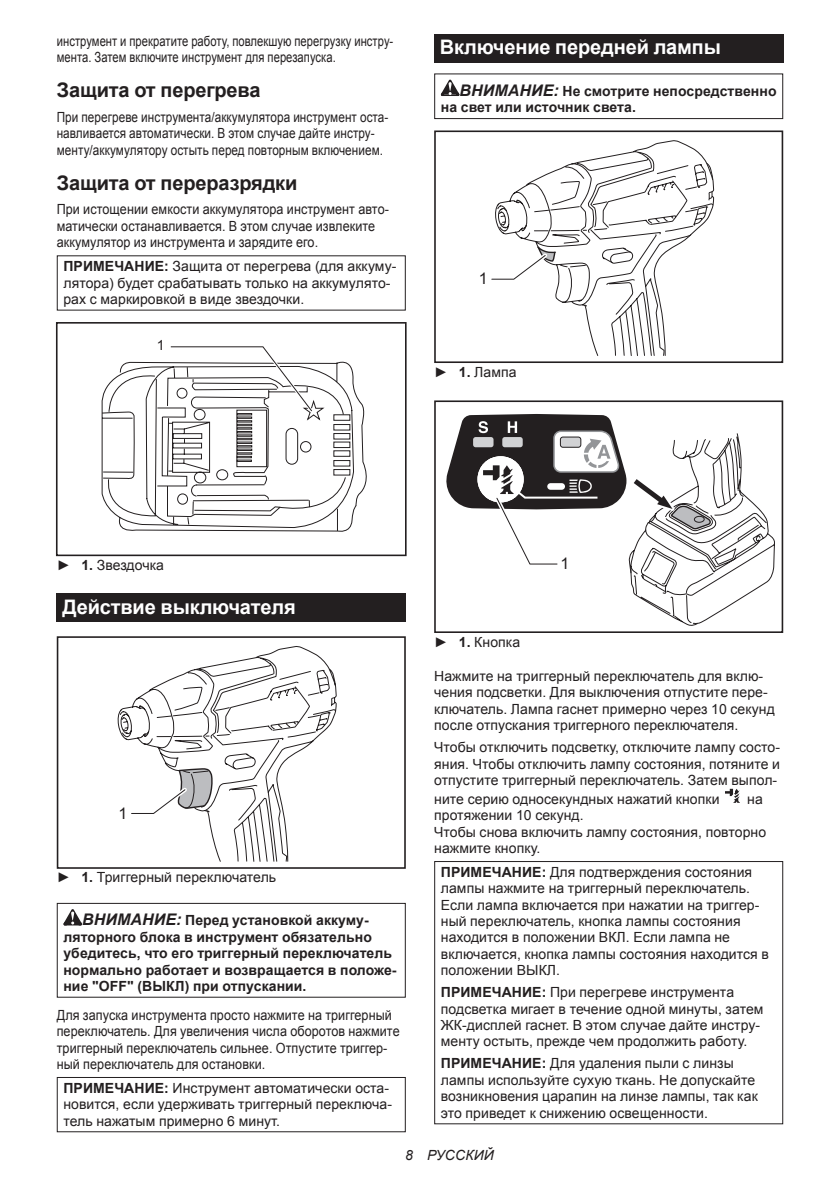
<style>
.page{position:relative;width:840px;height:1191px;background:#fff}
.page>*{position:absolute;margin:0;border:0;box-sizing:border-box;transform-origin:0 0}
.t1{font:700 20px "Arial";letter-spacing:-.01em;color:#fff}
.t2{font:700 20px "Arial";letter-spacing:-.01em;color:#231f20}
.t3{font:16px "Arial";color:#231f20}
.t4{font:14px/16.4px "Arial";letter-spacing:.005em;color:#231f20}
.t5{font:14px/16.4px "Arial";letter-spacing:.005em;color:#231f20;scale:.9 1}
.t6{font:700 14px/16.4px "Arial";letter-spacing:.005em;color:#231f20}
.t7{font:14px/16.4px "Arial";letter-spacing:.005em;color:#231f20;scale:.84 1}
.t8{font:14px/16.4px "Arial";letter-spacing:.005em;color:#231f20;scale:.8 1}
.t9{font:italic 14px "Arial";letter-spacing:.005em;color:#231f20}
.s1{font-weight:700}
.s2{font-style:italic;font-size:16px}
</style>
<div class="page">
<svg style="left:101px;top:361px;width:266px;height:171px"></svg>
<div style="left:333px;top:414px;width:17px;height:7px;border:1px solid #231f20"></div>
<div style="left:333px;top:424px;width:17px;height:6px;border:1px solid #231f20"></div>
<div style="left:333px;top:433px;width:17px;height:6px;border:1px solid #231f20"></div>
<div style="left:333px;top:441px;width:17px;height:7px;border:1px solid #231f20"></div>
<div style="left:333px;top:450px;width:17px;height:7px;border:1px solid #231f20"></div>
<div style="left:333px;top:460px;width:17px;height:6px;border:1px solid #231f20"></div>
<div style="left:333px;top:469px;width:17px;height:6px;border:1px solid #231f20"></div>
<svg style="left:168px;top:346px;width:157px;height:116px"></svg>
<div style="left:56px;top:322px;width:350px;height:234px;border:2px solid #231f20"></div>
<div style="left:57px;top:593px;width:348px;height:29px;background:#231f20"></div>
<svg style="left:117px;top:646px;width:219px;height:216px"></svg>
<div style="left:57px;top:840px;width:73px;height:28px;background:#fff"></div>
<div style="left:57px;top:636px;width:348px;height:232px;border:2px solid #231f20"></div>
<svg style="left:127px;top:767px;width:87px;height:50px"></svg>
<svg style="left:63px;top:909px;width:19px;height:16px"></svg>
<div style="left:57px;top:903px;width:348px;height:94px;border:1px solid #231f20"></div>
<div style="left:57px;top:1077px;width:348px;height:55px;border:1px solid #231f20"></div>
<div style="left:434px;top:34px;width:348px;height:29px;background:#231f20"></div>
<svg style="left:440px;top:80px;width:19px;height:16px"></svg>
<div style="left:434px;top:73px;width:348px;height:46px;border:1px solid #231f20"></div>
<div style="left:434px;top:130px;width:348px;height:233px;border:2px solid #231f20"></div>
<svg style="left:491px;top:140px;width:222px;height:216px"></svg>
<div style="left:434px;top:400px;width:348px;height:233px;border:2px solid #231f20"></div>
<svg style="left:445px;top:414px;width:329px;height:218px"></svg>
<svg style="left:725px;top:788px;width:15px;height:15px"></svg>
<div style="left:434px;top:861px;width:348px;height:263px;border:1px solid #231f20"></div>
<p class="t8" style="left:57px;top:33px;width:422px">инструмент и прекратите работу, повлекшую перегрузку инстру&shy;мента. Затем включите инструмент для перезапуска.</p>
<h1 class="t2" style="left:57px;top:77px;width:205px">Защита от перегрева</h1>
<p class="t7" style="left:57px;top:109px;width:396px">При перегреве инструмента/аккумулятора инструмент оста&shy;навливается автоматически. В этом случае дайте инстру&shy;менту/аккумулятору остыть перед повторным включением.</p>
<h1 class="t2" style="left:57px;top:169px;width:242px">Защита от переразрядки</h1>
<p class="t5" style="left:57px;top:201px;width:370px">При истощении емкости аккумулятора инструмент авто&shy;матически останавливается. В этом случае извлеките аккумулятор из инструмента и зарядите его.</p>
<p class="t4" style="left:63px;top:258px;width:334px"><span class="s1">ПРИМЕЧАНИЕ:</span> Защита от перегрева (для аккуму&shy;лятора) будет срабатывать только на аккумулято&shy;рах с маркировкой в виде звездочки.</p>
<p class="t4" style="left:157px;top:337px;width:9px">1</p>
<h1 class="t1" style="left:439px;top:34px;width:282px">Включение передней лампы</h1>
<p class="t6" style="left:440px;top:83px;width:337px;text-indent:19px"><span class="s2">ВНИМАНИЕ:</span> Не смотрите непосредственно на свет или источник света.</p>
<p class="t3" style="left:478px;top:268px;width:10px">1</p>
<p class="t4" style="left:434px;top:363px;width:84px">► <span class="s1">1.</span> Лампа</p>
<p class="t4" style="left:57px;top:556px;width:109px">► <span class="s1">1.</span> Звездочка</p>
<h1 class="t1" style="left:62px;top:593px;width:235px">Действие выключателя</h1>
<p class="t3" style="left:118px;top:802px;width:10px">1</p>
<p class="t4" style="left:57px;top:869px;width:221px">► <span class="s1">1.</span> Триггерный переключатель</p>
<p class="t6" style="left:63px;top:912px;width:334px;text-indent:19px"><span class="s2">ВНИМАНИЕ:</span> Перед установкой аккуму&shy;ляторного блока в инструмент обязательно убедитесь, что его триггерный переключатель нормально работает и возвращается в положе&shy;ние "OFF" (ВЫКЛ) при отпускании.</p>
<p class="t5" style="left:57px;top:1006px;width:382px">Для запуска инструмента просто нажмите на триггерный переключатель. Для увеличения числа оборотов нажмите триггерный переключатель сильнее. Отпустите триггер&shy;ный переключатель для остановки.</p>
<p class="t4" style="left:63px;top:1079px;width:330px"><span class="s1">ПРИМЕЧАНИЕ:</span> Инструмент автоматически оста&shy;новится, если удерживать триггерный переключа&shy;тель нажатым примерно 6 минут.</p>
<p class="t3" style="left:560px;top:552px;width:10px">1</p>
<p class="t4" style="left:434px;top:633px;width:87px">► <span class="s1">1.</span> Кнопка</p>
<p class="t4" style="left:434px;top:668px;width:342px">Нажмите на триггерный переключатель для вклю&shy;чения подсветки. Для выключения отпустите пере&shy;ключатель. Лампа гаснет примерно через 10 секунд после отпускания триггерного переключателя.</p>
<p class="t4" style="left:434px;top:739px;width:347px;text-align:justify">Чтобы отключить подсветку, отключите лампу состо&shy;яния. Чтобы отключить лампу состояния, потяните и отпустите триггерный переключатель. Затем выпол-</p>
<p class="t4" style="left:434px;top:791px;width:287px">ните серию односекундных нажатий кнопки</p>
<p class="t4" style="left:746px;top:791px;width:17px">на</p>
<p class="t4" style="left:434px;top:807px;width:333px">протяжении 10 секунд.<br>Чтобы снова включить лампу состояния, повторно нажмите кнопку.</p>
<p class="t4" style="left:440px;top:864px;width:329px"><span class="s1">ПРИМЕЧАНИЕ:</span> Для подтверждения состояния лампы нажмите на триггерный переключатель.<br>Если лампа включается при нажатии на триггер&shy;ный переключатель, кнопка лампы состояния находится в положении ВКЛ. Если лампа не включается, кнопка лампы состояния находится в положении ВЫКЛ.</p>
<p class="t4" style="left:440px;top:984px;width:324px"><span class="s1">ПРИМЕЧАНИЕ:</span> При перегреве инструмента подсветка мигает в течение одной минуты, затем ЖК-дисплей гаснет. В этом случае дайте инстру&shy;менту остыть, прежде чем продолжить работу.</p>
<p class="t4" style="left:440px;top:1055px;width:318px"><span class="s1">ПРИМЕЧАНИЕ:</span> Для удаления пыли с линзы лампы используйте сухую ткань. Не допускайте возникновения царапин на линзе лампы, так как это приведет к снижению освещенности.</p>
<p class="t9" style="left:405px;top:1146px;width:90px">8 РУССКИЙ</p>
</div>
